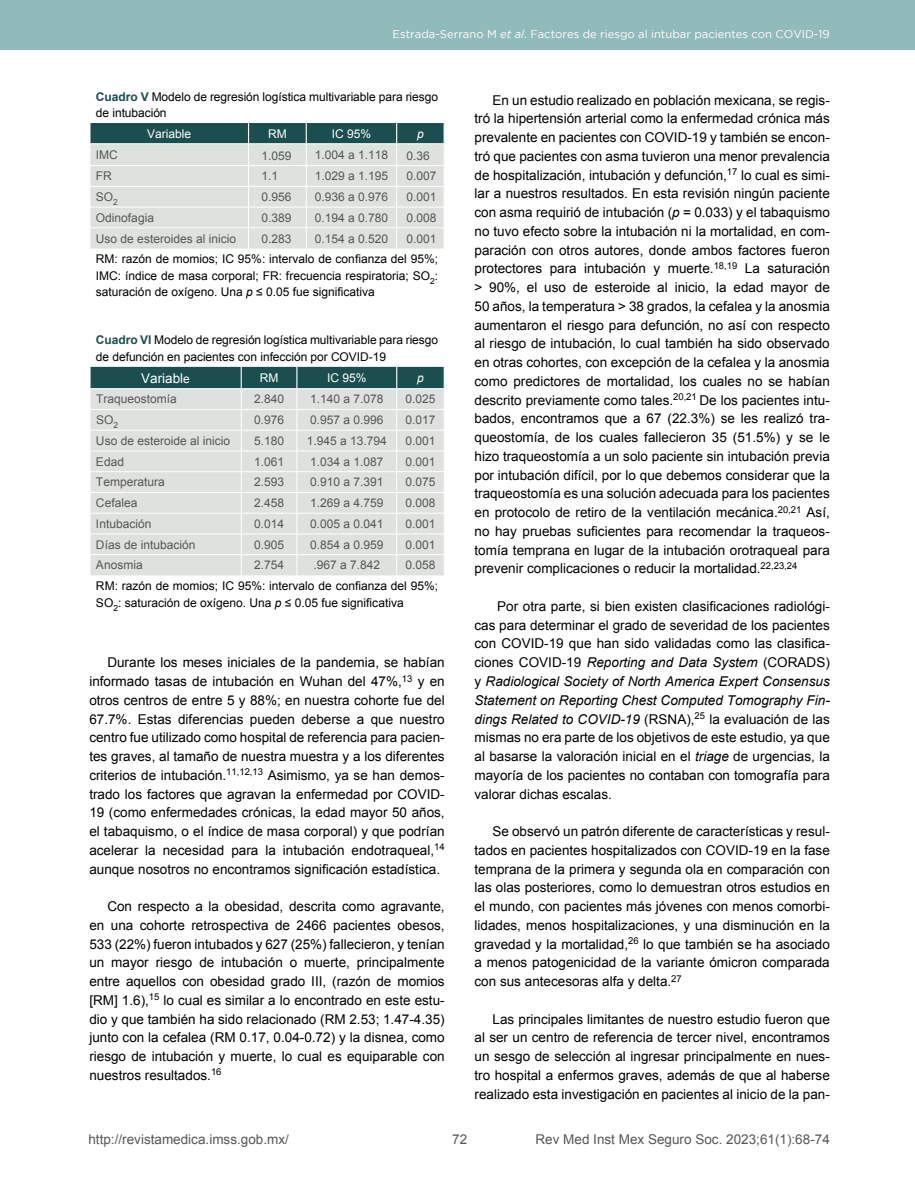
<style>
.page{position:relative;width:915px;height:1191px;background:#fff}
.page>*{position:absolute;margin:0;border:0;box-sizing:border-box;transform-origin:0 0}
.t1{font:13.5px/18.8px "Arial";color:#000;text-align:justify}
.t2{font:13.5px "Arial";color:#575756}
.t3{font:13.5px "Arial";color:#fff}
.t4{font:12px "Arial";color:#575756}
.t5{font:12px/16.5px "Arial";letter-spacing:-.005em;color:#000}
.t6{font:12px "Arial";color:#fff}
.t7{font:italic 12px "Arial";color:#fff}
.t8{font:11.25px "Gotham";color:#fff}
.s1{font-style:italic}
.s2{font-weight:700;color:#1b4e4e}
.s3{font-size:12px}
</style>
<div class="page">
<div style="left:0;top:0;width:914px;height:50px;background:#91baba"></div>
<svg style="left:90px;top:123px;width:354px;height:125px;background:#c0cbc8"></svg>
<svg style="left:90px;top:367px;width:354px;height:208px;background:#ccd4d1"></svg>
<p class="t8" style="left:392px;top:28px;width:438px">Estrada-Serrano M <span class="s1">et al</span>. Factores de riesgo al intubar pacientes con COVID-19</p>
<p class="t5" style="left:96px;top:88px;width:343px"><span class="s2">Cuadro V</span> Modelo de regresión logística multivariable para riesgo de intubación</p>
<p class="t6" style="left:147px;top:126px;width:46px">Variable</p>
<p class="t6" style="left:268px;top:126px;width:20px">RM</p>
<p class="t6" style="left:331px;top:126px;width:41px">IC 95%</p>
<p class="t7" style="left:417px;top:126px;width:8px">p</p>
<p class="t4" style="left:96px;top:146px;width:23px">IMC</p>
<p class="t4" style="left:261px;top:147px;width:32px">1.059</p>
<p class="t4" style="left:314px;top:146px;width:75px">1.004 a 1.118</p>
<p class="t4" style="left:406px;top:147px;width:25px">0.36</p>
<p class="t4" style="left:96px;top:168px;width:17px">FR</p>
<p class="t4" style="left:261px;top:168px;width:18px">1.1</p>
<p class="t4" style="left:314px;top:168px;width:75px">1.029 a 1.195</p>
<p class="t4" style="left:406px;top:168px;width:32px">0.007</p>
<p class="t4" style="left:96px;top:189px;width:24px">SO<sub>2</sub></p>
<p class="t4" style="left:261px;top:189px;width:32px">0.956</p>
<p class="t4" style="left:314px;top:189px;width:75px">0.936 a 0.976</p>
<p class="t4" style="left:406px;top:189px;width:32px">0.001</p>
<p class="t4" style="left:96px;top:210px;width:60px">Odinofagia</p>
<p class="t4" style="left:261px;top:210px;width:32px">0.389</p>
<p class="t4" style="left:314px;top:210px;width:75px">0.194 a 0.780</p>
<p class="t4" style="left:406px;top:210px;width:32px">0.008</p>
<p class="t4" style="left:96px;top:230px;width:142px">Uso de esteroides al inicio</p>
<p class="t4" style="left:261px;top:230px;width:32px">0.283</p>
<p class="t4" style="left:314px;top:230px;width:75px">0.154 a 0.520</p>
<p class="t4" style="left:406px;top:230px;width:32px">0.001</p>
<p class="t5" style="left:96px;top:251px;width:343px;text-align:justify">RM: razón de momios; IC 95%: intervalo de confianza del 95%; IMC: índice de masa corporal; FR: frecuencia respiratoria; SO<sub>2</sub>: saturación de oxígeno. Una <span class="s1">p</span> ≤ 0.05 fue significativa</p>
<p class="t5" style="left:96px;top:332px;width:343px"><span class="s2">Cuadro VI</span> Modelo de regresión logística multivariable para riesgo de defunción en pacientes con infección por COVID-19</p>
<p class="t3" style="left:141px;top:369px;width:50px">Variabl<span class="s3">e</span></p>
<p class="t6" style="left:259px;top:370px;width:20px">RM</p>
<p class="t6" style="left:327px;top:370px;width:41px">IC 95%</p>
<p class="t7" style="left:417px;top:370px;width:8px">p</p>
<p class="t4" style="left:96px;top:391px;width:82px">Traqueostomía</p>
<p class="t4" style="left:254px;top:391px;width:32px">2.840</p>
<p class="t4" style="left:310px;top:391px;width:75px">1.140 a 7.078</p>
<p class="t4" style="left:405px;top:391px;width:32px">0.025</p>
<p class="t4" style="left:96px;top:412px;width:23px">SO<sub>2</sub></p>
<p class="t4" style="left:254px;top:412px;width:32px">0.976</p>
<p class="t4" style="left:310px;top:412px;width:75px">0.957 a 0.996</p>
<p class="t4" style="left:405px;top:412px;width:32px">0.017</p>
<p class="t4" style="left:96px;top:433px;width:136px">Uso de esteroide al inicio</p>
<p class="t4" style="left:254px;top:433px;width:32px">5.180</p>
<p class="t4" style="left:306px;top:433px;width:82px">1.945 a 13.794</p>
<p class="t4" style="left:405px;top:433px;width:32px">0.001</p>
<p class="t4" style="left:96px;top:453px;width:30px">Edad</p>
<p class="t4" style="left:254px;top:453px;width:32px">1.061</p>
<p class="t4" style="left:310px;top:453px;width:75px">1.034 a 1.087</p>
<p class="t4" style="left:405px;top:453px;width:32px">0.001</p>
<p class="t4" style="left:96px;top:474px;width:70px">Temperatura</p>
<p class="t4" style="left:254px;top:474px;width:32px">2.593</p>
<p class="t4" style="left:310px;top:474px;width:75px">0.910 a 7.391</p>
<p class="t4" style="left:405px;top:474px;width:32px">0.075</p>
<p class="t4" style="left:96px;top:495px;width:43px">Cefalea</p>
<p class="t4" style="left:254px;top:495px;width:32px">2.458</p>
<p class="t4" style="left:310px;top:495px;width:75px">1.269 a 4.759</p>
<p class="t4" style="left:405px;top:495px;width:32px">0.008</p>
<p class="t4" style="left:96px;top:516px;width:57px">Intubación</p>
<p class="t4" style="left:254px;top:516px;width:32px">0.014</p>
<p class="t4" style="left:310px;top:516px;width:75px">0.005 a 0.041</p>
<p class="t4" style="left:405px;top:516px;width:32px">0.001</p>
<p class="t4" style="left:96px;top:536px;width:101px">Días de intubación</p>
<p class="t4" style="left:254px;top:536px;width:32px">0.905</p>
<p class="t4" style="left:310px;top:536px;width:75px">0.854 a 0.959</p>
<p class="t4" style="left:405px;top:536px;width:32px">0.001</p>
<p class="t4" style="left:96px;top:557px;width:48px">Anosmia</p>
<p class="t4" style="left:254px;top:557px;width:32px">2.754</p>
<p class="t4" style="left:313px;top:557px;width:68px">.967 a 7.842</p>
<p class="t4" style="left:405px;top:557px;width:32px">0.058</p>
<p class="t5" style="left:96px;top:578px;width:343px">RM: razón de momios; IC 95%: intervalo de confianza del 95%;<br>SO<sub>2</sub>: saturación de oxígeno. Una <span class="s1">p</span> ≤ 0.05 fue significativa</p>
<p class="t1" style="left:89px;top:653px;width:357px;text-indent:18px">Durante los meses iniciales de la pandemia, se habían informado tasas de intubación en Wuhan del 47%,<sup>13</sup> y en otros centros de entre 5 y 88%; en nuestra cohorte fue del 67.7%. Estas diferencias pueden deberse a que nuestro centro fue utilizado como hospital de referencia para pacien&shy;tes graves, al tamaño de nuestra muestra y a los diferentes criterios de intubación.<sup>11,12,13</sup> Asimismo, ya se han demos&shy;trado los factores que agravan la enfermedad por COVID-19 (como enfermedades crónicas, la edad mayor 50 años, el tabaquismo, o el índice de masa corporal) y que podrían acelerar la necesidad para la intubación endotraqueal,<sup>14 </sup>aunque nosotros no encontramos significación estadística.</p>
<p class="t1" style="left:89px;top:897px;width:357px;text-indent:18px">Con respecto a la obesidad, descrita como agravante, en una cohorte retrospectiva de 2466 pacientes obesos, 533 (22%) fueron intubados y 627 (25%) fallecieron, y tenían un mayor riesgo de intubación o muerte, principalmente entre aquellos con obesidad grado III, (razón de momios [RM] 1.6),<sup>15</sup> lo cual es similar a lo encontrado en este estu&shy;dio y que también ha sido relacionado (RM 2.53; 1.47-4.35) junto con la cefalea (RM 0.17, 0.04-0.72) y la disnea, como riesgo de intubación y muerte, lo cual es equiparable con nuestros resultados.<sup>16</sup></p>
<p class="t1" style="left:474px;top:91px;width:357px;text-indent:18px">En un estudio realizado en población mexicana, se regis&shy;tró la hipertensión arterial como la enfermedad crónica más prevalente en pacientes con COVID-19 y también se encon&shy;tró que pacientes con asma tuvieron una menor prevalencia de hospitalización, intubación y defunción,<sup>17</sup> lo cual es simi&shy;lar a nuestros resultados. En esta revisión ningún paciente con asma requirió de intubación (<span class="s1">p</span> = 0.033) y el tabaquismo no tuvo efecto sobre la intubación ni la mortalidad, en com&shy;paración con otros autores, donde ambos factores fueron protectores para intubación y muerte.<sup>18,19</sup> La saturación &gt; 90%, el uso de esteroide al inicio, la edad mayor de 50 años, la temperatura &gt; 38 grados, la cefalea y la anosmia aumentaron el riesgo para defunción, no así con respecto al riesgo de intubación, lo cual también ha sido observado en otras cohortes, con excepción de la cefalea y la anosmia como predictores de mortalidad, los cuales no se habían descrito previamente como tales.<sup>20,21</sup> De los pacientes intu&shy;bados, encontramos que a 67 (22.3%) se les realizó tra&shy;queostomía, de los cuales fallecieron 35 (51.5%) y se le hizo traqueostomía a un solo paciente sin intubación previa por intubación difícil, por lo que debemos considerar que la traqueostomía es una solución adecuada para los pacientes en protocolo de retiro de la ventilación mecánica.<sup>20,21</sup> Así, no hay pruebas suficientes para recomendar la traqueos&shy;tomía temprana en lugar de la intubación orotraqueal para prevenir complicaciones o reducir la mortalidad.<sup>22,23,24</sup></p>
<p class="t1" style="left:474px;top:597px;width:357px;text-indent:23px">Por otra parte, si bien existen clasificaciones radiológi&shy;cas para determinar el grado de severidad de los pacientes con COVID-19 que han sido validadas como las clasifica&shy;ciones COVID-19 <span class="s1">Reporting and Data System</span> (CORADS) y <span class="s1">Radiological Society of North America Expert Consensus Statement on Reporting Chest Computed Tomography Fin&shy;dings Related to COVID-19</span> (RSNA),<sup>25</sup> la evaluación de las mismas no era parte de los objetivos de este estudio, ya que al basarse la valoración inicial en el <span class="s1">triage</span> de urgencias, la mayoría de los pacientes no contaban con tomografía para valorar dichas escalas.</p>
<p class="t1" style="left:474px;top:822px;width:357px;text-indent:18px">Se observó un patrón diferente de características y resul&shy;tados en pacientes hospitalizados con COVID-19 en la fase temprana de la primera y segunda ola en comparación con las olas posteriores, como lo demuestran otros estudios en el mundo, con pacientes más jóvenes con menos comorbi&shy;lidades, menos hospitalizaciones, y una disminución en la gravedad y la mortalidad,<sup>26</sup> lo que también se ha asociado a menos patogenicidad de la variante ómicron comparada con sus antecesoras alfa y delta.<sup>27</sup></p>
<p class="t1" style="left:474px;top:1009px;width:357px;text-indent:18px">Las principales limitantes de nuestro estudio fueron que al ser un centro de referencia de tercer nivel, encontramos un sesgo de selección al ingresar principalmente en nues&shy;tro hospital a enfermos graves, además de que al haberse realizado esta investigación en pacientes al inicio de la pan-</p>
<p class="t2" style="left:88px;top:1130px;width:202px">http://revistamedica.imss.gob.mx/</p>
<p class="t2" style="left:535px;top:1130px;width:296px">Rev Med Inst Mex Seguro Soc. 2023;61(1):68-74</p>
<p class="t2" style="left:452px;top:1130px;width:17px">72</p>
</div>
